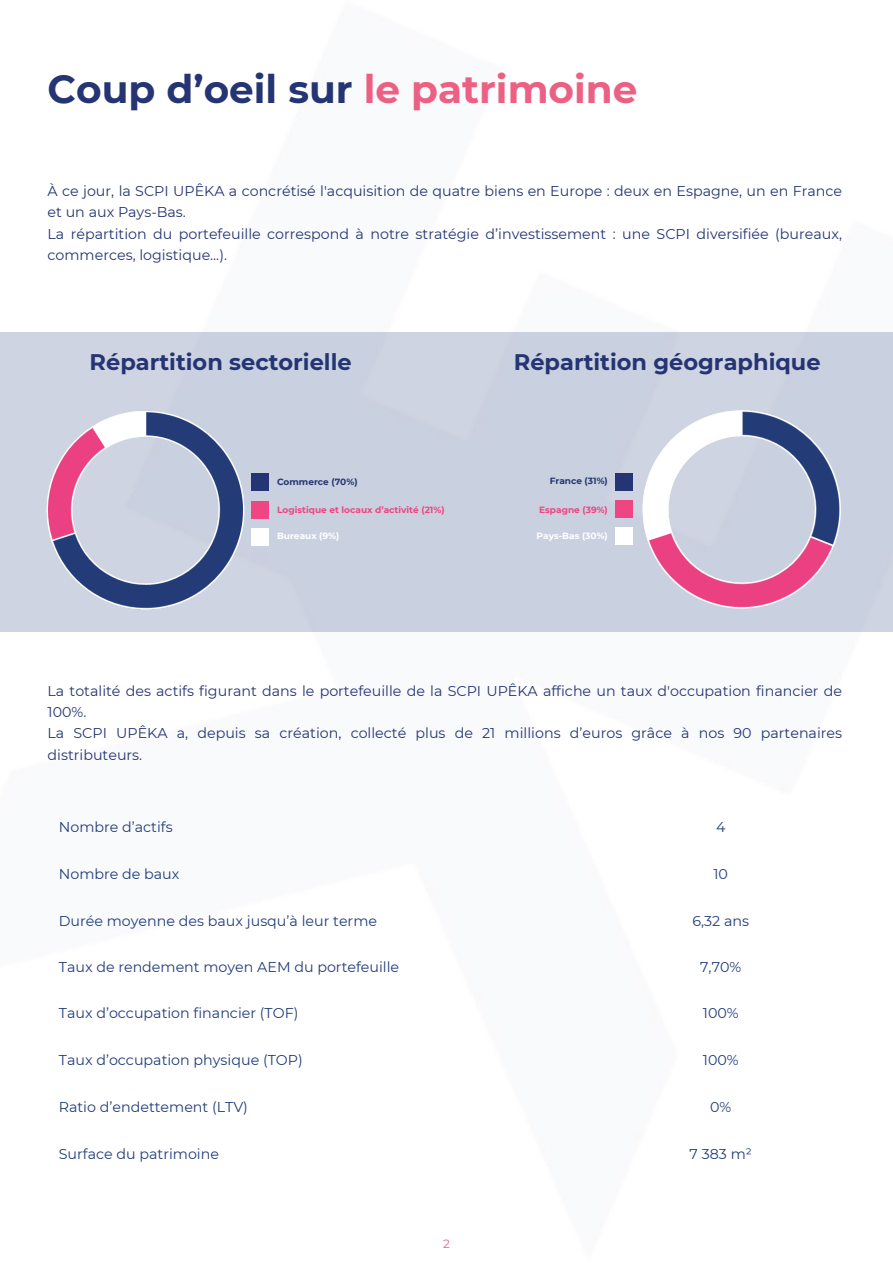
<style>
.page{position:relative;width:893px;height:1263px;background:#fff}
.page>*{position:absolute;margin:0;border:0;box-sizing:border-box;transform-origin:0 0}
.t1{font:700 39px "Montserrat";color:#253573}
.t2{font:700 22.5px "Montserrat";color:#253573}
.t3{font:14.25px/21.4px "Montserrat";color:#253673}
.t4{font:14.25px "Montserrat";color:#223d7c}
.t5{font:12px "Montserrat";color:#ec6083}
.t6{font:700 9px "Montserrat";color:#ef4582}
.t7{font:700 9px "Montserrat";color:#253673}
.t8{font:700 9px "Montserrat";color:#fff}
.s1{color:#ec6083}
</style>
<div class="page">
<div style="left:0;top:332px;width:893px;height:299px;background:#c9d0df"></div>
<img style="left:642px;top:410px;width:199px;height:199px">
<img style="left:46px;top:411px;width:199px;height:198px">
<div style="left:251px;top:473px;width:18px;height:18px;background:#253573"></div>
<div style="left:251px;top:501px;width:18px;height:18px;background:#ef4582"></div>
<div style="left:251px;top:528px;width:18px;height:17px;background:#fff"></div>
<div style="left:615px;top:473px;width:18px;height:18px;background:#253573"></div>
<div style="left:615px;top:500px;width:18px;height:18px;background:#ef4582"></div>
<div style="left:615px;top:527px;width:18px;height:18px;background:#fff"></div>
<h1 class="t1" style="left:48px;top:65px;width:591px">Coup d’oeil sur <span class="s1">le patrimoine</span></h1>
<p class="t3" style="left:48px;top:180px;width:796px">À ce jour, la SCPI UPÊKA a concrétisé l'acquisition de quatre biens en Europe : deux en Espagne, un en France et un aux Pays-Bas.<br>La répartition du portefeuille correspond à notre stratégie d’investissement : une SCPI diversifiée (bureaux, commerces, logistique...).</p>
<h2 class="t2" style="left:90px;top:348px;width:263px">Répartition sectorielle</h2>
<h2 class="t2" style="left:514px;top:348px;width:308px">Répartition géographique</h2>
<p class="t7" style="left:277px;top:476px;width:82px">Commerce (70%)</p>
<p class="t6" style="left:277px;top:504px;width:169px">Logistique et locaux d’activité (21%)</p>
<p class="t8" style="left:277px;top:531px;width:64px">Bureaux (9%)</p>
<p class="t7" style="left:550px;top:476px;width:60px">France (31%)</p>
<p class="t6" style="left:539px;top:504px;width:70px">Espagne (39%)</p>
<p class="t8" style="left:536px;top:530px;width:73px">Pays-Bas (30%)</p>
<p class="t3" style="left:48px;top:680px;width:796px">La totalité des actifs figurant dans le portefeuille de la SCPI UPÊKA affiche un taux d'occupation financier de 100%.<br>La SCPI UPÊKA a, depuis sa création, collecté plus de 21 millions d’euros grâce à nos 90 partenaires distributeurs.</p>
<p class="t4" style="left:59px;top:818px;width:115px">Nombre d’actifs</p>
<p class="t4" style="left:716px;top:818px;width:11px">4</p>
<p class="t4" style="left:59px;top:865px;width:122px">Nombre de baux</p>
<p class="t4" style="left:713px;top:865px;width:16px">10</p>
<p class="t4" style="left:59px;top:912px;width:320px">Durée moyenne des baux jusqu’à leur terme</p>
<p class="t4" style="left:692px;top:912px;width:58px">6,32 ans</p>
<p class="t4" style="left:59px;top:958px;width:342px">Taux de rendement moyen AEM du portefeuille</p>
<p class="t4" style="left:700px;top:958px;width:43px">7,70%</p>
<p class="t4" style="left:59px;top:1004px;width:241px">Taux d’occupation financier (TOF)</p>
<p class="t4" style="left:703px;top:1004px;width:37px">100%</p>
<p class="t4" style="left:59px;top:1051px;width:245px">Taux d’occupation physique (TOP)</p>
<p class="t4" style="left:703px;top:1051px;width:37px">100%</p>
<p class="t4" style="left:59px;top:1098px;width:191px">Ratio d’endettement (LTV)</p>
<p class="t4" style="left:710px;top:1098px;width:23px">0%</p>
<p class="t4" style="left:59px;top:1145px;width:162px">Surface du patrimoine</p>
<p class="t4" style="left:689px;top:1145px;width:64px">7 383 m²</p>
<p class="t5" style="left:443px;top:1236px;width:8px">2</p>
</div>
